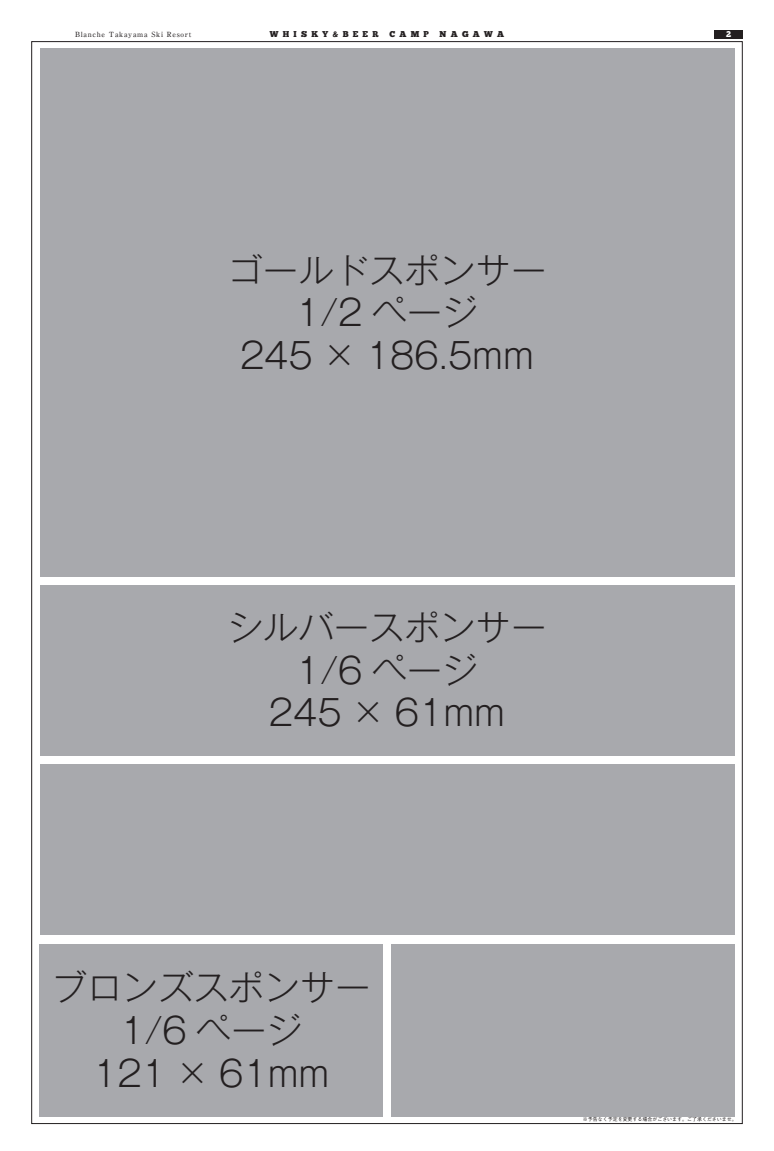
<style>
.page{position:relative;width:774px;height:1151px;background:#fff}
.page>*{position:absolute;margin:0;border:0;box-sizing:border-box;transform-origin:0 0}
.t1{font:300 35.4px/42.5px "Gothic MB101 Pro";color:#231f20;text-align:center}
.t2{font:8.5px "Chunk Five";letter-spacing:.5em;color:#231f20}
.t3{font:8.5px "Chunk Five";color:#fff}
.t4{font:500 7.1px "Ryumin Pro";letter-spacing:.1em;color:#231f20}
.t5{font:500 5px "Gothic BBB Pro";color:#231f20}
</style>
<div class="page">
<div style="left:40px;top:48px;width:694px;height:529px;background:#a8a9ad"></div>
<div style="left:40px;top:585px;width:694px;height:170px;background:#a8a9ad"></div>
<div style="left:40px;top:764px;width:694px;height:170px;background:#a8a9ad"></div>
<div style="left:40px;top:944px;width:343px;height:173px;background:#a8a9ad"></div>
<div style="left:391px;top:944px;width:343px;height:173px;background:#a8a9ad"></div>
<div style="left:714px;top:30px;width:29px;height:8px;background:#231f20"></div>
<p class="t4" style="left:75px;top:28px;width:118px">Blanche Takayama Ski Resort</p>
<p class="t2" style="left:270px;top:29px;width:110px">WHISKY&amp;BEER</p>
<p class="t2" style="left:389px;top:29px;width:41px">CAMP</p>
<p class="t2" style="left:440px;top:29px;width:66px">NAGAWA</p>
<p class="t3" style="left:726px;top:29px;width:7px">2</p>
<p class="t1" style="left:227px;top:244px;width:320px">ゴールドスポンサー<br>1/2 ページ<br>245 × 186.5mm</p>
<p class="t1" style="left:227px;top:602px;width:320px">シルバースポンサー<br>1/6 ページ<br>245 × 61mm</p>
<p class="t1" style="left:52px;top:962px;width:320px">ブロンズスポンサー<br>1/6 ページ<br>121 × 61mm</p>
<p class="t5" style="left:583px;top:1115px;width:155px">※予告なく予定を変更する場合がございます。ご了承くださいませ。</p>
</div>
